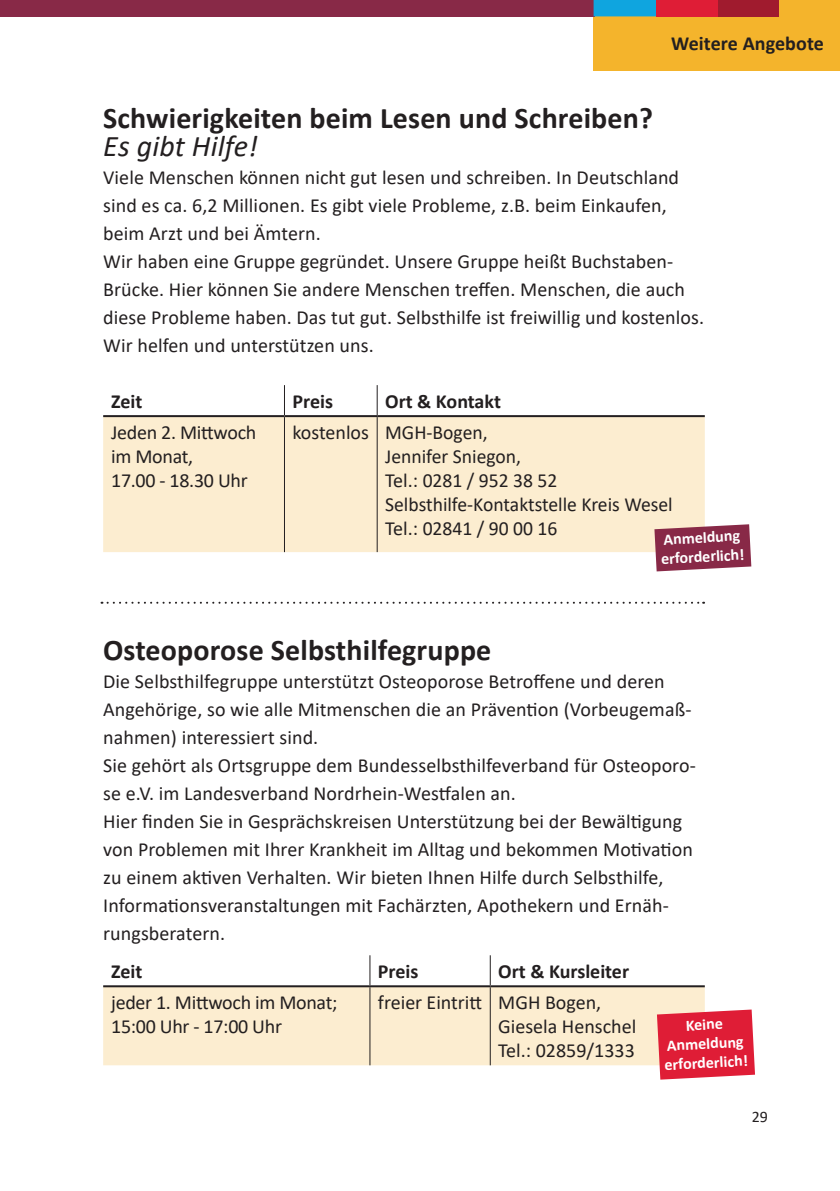
<style>
.page{position:relative;width:840px;height:1191px;background:#fff}
.page>*{position:absolute;margin:0;border:0;box-sizing:border-box;transform-origin:0 0}
.t1{font:700 30px "Calibri";letter-spacing:.005em;color:#231f20}
.t2{font:italic 30px "Calibri";letter-spacing:.005em;color:#231f20}
.t3{font:20px/28px "Calibri";letter-spacing:.005em;color:#231f20}
.t4{font:20px/24px "Calibri";letter-spacing:-.015em;color:#231f20}
.t5{font:700 20px "Calibri";color:#231f20}
.t6{font:700 16px/19.2px "Calibri";color:#fff}
.t7{font:16px "Calibri";color:#231f20}
</style>
<div class="page">
<div style="left:593px;top:0;width:246px;height:71px;background:#f4b42c"></div>
<div style="left:0;top:0;width:594px;height:16px;background:#882947"></div>
<svg style="left:593px;top:0;width:62px;height:16px"></svg>
<div style="left:655px;top:0;width:62px;height:16px;background:#df1d36"></div>
<div style="left:717px;top:0;width:61px;height:16px;background:#a01b2e"></div>
<svg style="left:101px;top:602px;width:602px;height:2px"></svg>
<div style="left:103px;top:417px;width:601px;height:135px;background:#fcedd0"></div>
<hr style="left:284px;top:385px;width:1px;height:30px;background:#231f20">
<hr style="left:376px;top:385px;width:1px;height:30px;background:#231f20">
<hr style="left:284px;top:417px;width:1px;height:135px;background:#231f20">
<hr style="left:376px;top:417px;width:1px;height:135px;background:#231f20">
<hr style="left:103px;top:415px;width:181px;height:2px;background:#231f20">
<hr style="left:284px;top:415px;width:93px;height:2px;background:#231f20">
<hr style="left:377px;top:415px;width:327px;height:2px;background:#231f20">
<svg style="left:654px;top:524px;width:97px;height:47px;background:#96425b"></svg>
<div style="left:103px;top:987px;width:601px;height:78px;background:#fcedd0"></div>
<hr style="left:369px;top:955px;width:1px;height:30px;background:#231f20">
<hr style="left:489px;top:955px;width:1px;height:30px;background:#231f20">
<hr style="left:369px;top:987px;width:1px;height:78px;background:#231f20">
<hr style="left:489px;top:987px;width:1px;height:78px;background:#231f20">
<hr style="left:103px;top:985px;width:267px;height:2px;background:#231f20">
<hr style="left:370px;top:985px;width:120px;height:2px;background:#231f20">
<hr style="left:490px;top:985px;width:214px;height:2px;background:#231f20">
<svg style="left:656px;top:1009px;width:98px;height:70px;background:#e23247"></svg>
<p class="t5" style="left:670px;top:29px;width:154px">Weitere Angebote</p>
<h1 class="t1" style="left:103px;top:97px;width:551px">Schwierigkeiten beim Lesen und Schreiben?</h1>
<h1 class="t2" style="left:103px;top:125px;width:156px">Es gibt Hilfe!</h1>
<p class="t3" style="left:103px;top:163px;width:602px">Viele Menschen können nicht gut lesen und schreiben. In Deutschland sind es ca. 6,2 Millionen. Es gibt viele Probleme, z.B. beim Einkaufen, beim Arzt und bei Ämtern.<br>Wir haben eine Gruppe gegründet. Unsere Gruppe heißt Buchstaben-Brücke. Hier können Sie andere Menschen treffen. Menschen, die auch diese Probleme haben. Das tut gut. Selbsthilfe ist freiwillig und kostenlos.<br>Wir helfen und unterstützen uns.</p>
<p class="t5" style="left:111px;top:387px;width:33px">Zeit</p>
<p class="t5" style="left:292px;top:387px;width:42px">Preis</p>
<p class="t5" style="left:385px;top:387px;width:117px">Ort &amp; Kontakt</p>
<p class="t4" style="left:111px;top:420px;width:146px">Jeden 2. Mittwoch im Monat,<br>17.00 - 18.30 Uhr</p>
<p class="t3" style="left:385px;top:420px;width:289px;line-height:24px;text-indent:-93px">kostenlos MGH-Bogen,<br>Jennifer Sniegon,<br>Tel.: 0281 / 952 38 52<br>Selbsthilfe-Kontaktstelle Kreis Wesel<br>Tel.: 02841 / 90 00 16</p>
<p class="t6" style="left:659px;top:530px;width:85px;rotate:-3deg">Anmeldung erforderlich!</p>
<h1 class="t1" style="left:103px;top:629px;width:389px">Osteoporose Selbsthilfegruppe</h1>
<p class="t3" style="left:103px;top:667px;width:594px">Die Selbsthilfegruppe unterstützt Osteoporose Betroffene und deren Angehörige, so wie alle Mitmenschen die an Prävention (Vorbeugemaß&shy;nahmen) interessiert sind.<br>Sie gehört als Ortsgruppe dem Bundesselbsthilfeverband für Osteoporo&shy;se e.V. im Landesverband Nordrhein-Westfalen an.<br>Hier finden Sie in Gesprächskreisen Unterstützung bei der Bewältigung von Problemen mit Ihrer Krankheit im Alltag und bekommen Motivation zu einem aktiven Verhalten. Wir bieten Ihnen Hilfe durch Selbsthilfe, Informationsveranstaltungen mit Fachärzten, Apothekern und Ernäh&shy;rungsberatern.</p>
<p class="t5" style="left:111px;top:957px;width:33px">Zeit</p>
<p class="t5" style="left:378px;top:957px;width:42px">Preis</p>
<p class="t5" style="left:498px;top:957px;width:132px">Ort &amp; Kursleiter</p>
<p class="t4" style="left:111px;top:990px;width:228px">jeder 1. Mittwoch im Monat;<br>15:00 Uhr - 17:00 Uhr</p>
<p class="t3" style="left:498px;top:990px;width:139px;line-height:24px;text-indent:-120px">freier Eintritt MGH Bogen,<br>Giesela Henschel<br>Tel.: 02859/1333</p>
<p class="t6" style="left:661px;top:1016px;width:85px;text-align:center;rotate:-3deg">Keine<br>Anmeldung erforderlich!</p>
<p class="t7" style="left:751px;top:1105px;width:18px">29</p>
</div>
